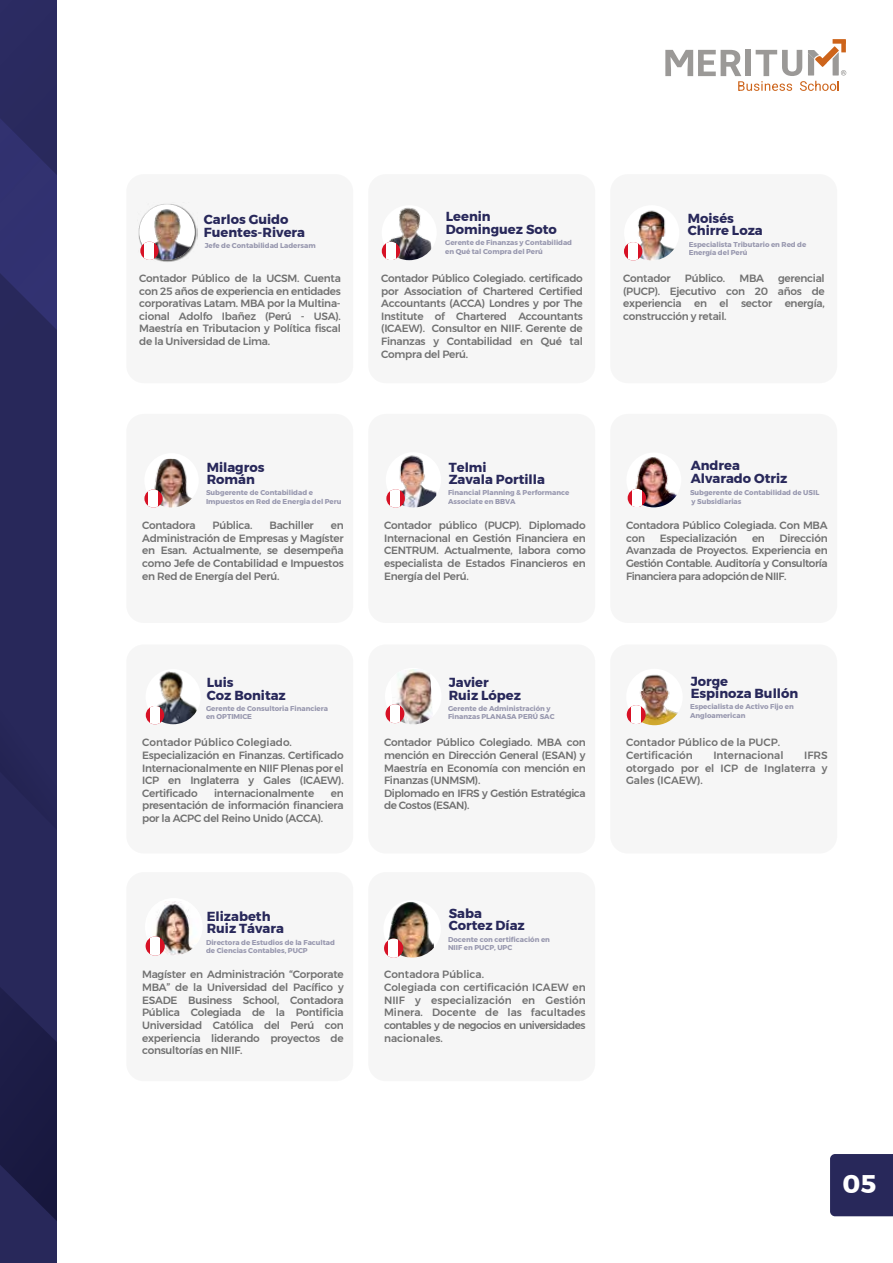
<style>
.page{position:relative;width:893px;height:1263px;background:#fff}
.page>*{position:absolute;margin:0;border:0;box-sizing:border-box;transform-origin:0 0}
.t1{font:700 25.5px "Montserrat";color:#fff}
.t2{font:700 13.05px/12.8px "Montserrat";color:#28285a}
.t3{font:500 10.5px/12.6px "Montserrat";letter-spacing:-.025em;color:#707070;text-align:justify}
.t4{font:500 10.5px/12.6px "Montserrat";color:#707070}
.t5{font:700 7.05px/8.4px "Montserrat";color:rgb(40 40 90/.68)}
</style>
<div class="page">
<svg style="left:665px;top:39px;width:181px;height:52px"></svg>
<div style="left:830px;top:1154px;width:63px;height:62px;background:#28285a"></div>
<svg style="left:0;top:0;width:56px;height:1263px;background:#27275a"></svg>
<div style="left:126px;top:174px;width:227px;height:209px;background:#f6f6f6;border-radius:17px"></div>
<div style="left:368px;top:174px;width:227px;height:209px;background:#f6f6f6;border-radius:17px"></div>
<div style="left:610px;top:174px;width:227px;height:209px;background:#f6f6f6;border-radius:17px"></div>
<div style="left:126px;top:414px;width:227px;height:209px;background:#f6f6f6;border-radius:17px"></div>
<div style="left:368px;top:414px;width:227px;height:209px;background:#f6f6f6;border-radius:17px"></div>
<div style="left:610px;top:414px;width:227px;height:209px;background:#f6f6f6;border-radius:17px"></div>
<div style="left:126px;top:644px;width:227px;height:209px;background:#f6f6f6;border-radius:17px"></div>
<div style="left:368px;top:644px;width:227px;height:209px;background:#f6f6f6;border-radius:17px"></div>
<div style="left:610px;top:644px;width:227px;height:209px;background:#f6f6f6;border-radius:17px"></div>
<div style="left:126px;top:872px;width:227px;height:209px;background:#f6f6f6;border-radius:17px"></div>
<div style="left:368px;top:872px;width:227px;height:209px;background:#f6f6f6;border-radius:17px"></div>
<img style="left:138px;top:204px;width:59px;height:58px">
<svg style="left:139px;top:204px;width:56px;height:56px"></svg>
<img style="left:144px;top:205px;width:47px;height:55px">
<svg style="left:140px;top:242px;width:19px;height:18px"></svg>
<div style="left:145px;top:242px;width:9px;height:18px;background:#fff"></div>
<div style="left:626px;top:452px;width:55px;height:55px;background:#fff;border-radius:50%"></div>
<img style="left:629px;top:457px;width:47px;height:50px">
<svg style="left:628px;top:489px;width:18px;height:18px"></svg>
<div style="left:632px;top:489px;width:9px;height:18px;background:#fff"></div>
<img style="left:624px;top:205px;width:55px;height:55px;border-radius:28px">
<div style="left:624px;top:242px;width:18px;height:18px;background:#d71125;border-radius:9px"></div>
<div style="left:628px;top:242px;width:10px;height:18px;background:#fff"></div>
<img style="left:146px;top:671px;width:51px;height:53px">
<div style="left:146px;top:706px;width:18px;height:18px;background:#d71125;border-radius:9px"></div>
<div style="left:150px;top:706px;width:10px;height:18px;background:#fff"></div>
<div style="left:144px;top:453px;width:55px;height:54px;background:#fff;border-radius:50%"></div>
<img style="left:154px;top:459px;width:38px;height:48px">
<svg style="left:144px;top:489px;width:19px;height:19px"></svg>
<div style="left:149px;top:489px;width:9px;height:19px;background:#fff"></div>
<div style="left:383px;top:900px;width:58px;height:57px;background:#fff;border-radius:50%"></div>
<img style="left:388px;top:902px;width:46px;height:55px">
<svg style="left:384px;top:938px;width:19px;height:20px"></svg>
<div style="left:388px;top:938px;width:10px;height:20px;background:#fff"></div>
<div style="left:145px;top:898px;width:57px;height:57px;background:#fff;border-radius:50%"></div>
<img style="left:155px;top:901px;width:40px;height:54px">
<svg style="left:146px;top:936px;width:19px;height:20px"></svg>
<div style="left:150px;top:936px;width:10px;height:20px;background:#fff"></div>
<img style="left:382px;top:205px;width:55px;height:55px;border-radius:27px">
<div style="left:382px;top:242px;width:18px;height:18px;background:#d71125;border-radius:9px"></div>
<div style="left:386px;top:242px;width:10px;height:18px;background:#fff"></div>
<div style="left:386px;top:452px;width:55px;height:55px;background:#fff;border-radius:50%"></div>
<img style="left:399px;top:455px;width:37px;height:52px">
<svg style="left:386px;top:489px;width:19px;height:19px"></svg>
<div style="left:391px;top:489px;width:9px;height:19px;background:#fff"></div>
<div style="left:626px;top:669px;width:57px;height:56px;background:#fff;border-radius:50%"></div>
<img style="left:640px;top:674px;width:38px;height:51px">
<svg style="left:627px;top:705px;width:19px;height:19px"></svg>
<div style="left:631px;top:705px;width:10px;height:19px;background:#fff"></div>
<div style="left:385px;top:668px;width:56px;height:56px;background:#fff;border-radius:50%"></div>
<img style="left:393px;top:669px;width:39px;height:55px">
<svg style="left:385px;top:704px;width:19px;height:19px"></svg>
<div style="left:390px;top:704px;width:10px;height:19px;background:#fff"></div>
<p class="t2" style="left:204px;top:213px;width:103px">Carlos Guido<br>Fuentes-Rivera</p>
<p class="t5" style="left:205px;top:241px;width:113px">Jefe de Contabilidad Ladersam</p>
<p class="t3" style="left:139px;top:272px;width:203px">Contador Público de la UCSM. Cuenta con 25 años de experiencia en entidades corporativas Latam. MBA por la Multina&shy;cional Adolfo Ibañez (Perú - USA).<br>Maestría en Tributacion y Política fiscal de la Universidad de Lima.</p>
<p class="t2" style="left:446px;top:210px;width:112px">Leenin<br>Dominguez Soto</p>
<p class="t5" style="left:445px;top:238px;width:128px">Gerente de Finanzas y Contabilidad en Qué tal Compra del Perú</p>
<p class="t3" style="left:381px;top:272px;width:203px">Contador Público Colegiado. certificado por Association of Chartered Certified Accountants (ACCA) Londres y por The Institute of Chartered Accountants (ICAEW). Consultor en NIIF. Gerente de Finanzas y Contabilidad en Qué tal Compra del Perú.</p>
<p class="t2" style="left:688px;top:212px;width:76px">Moisés<br>Chirre Loza</p>
<p class="t5" style="left:689px;top:240px;width:119px">Especialista Tributario en Red de<br>Energía del Perú</p>
<p class="t3" style="left:623px;top:272px;width:49px">Contador</p>
<p class="t3" style="left:685px;top:272px;width:42px">Público.</p>
<p class="t3" style="left:739px;top:272px;width:26px">MBA</p>
<p class="t3" style="left:623px;top:272px;width:203px;text-indent:155px">gerencial (PUCP). Ejecutivo con 20 años de experiencia en el sector energía, construcción y retail.</p>
<p class="t2" style="left:207px;top:461px;width:59px">Milagros<br>Román</p>
<p class="t5" style="left:206px;top:489px;width:137px">Subgerente de Contabilidad e<br>Impuestos en Red de Energia del Peru</p>
<p class="t3" style="left:142px;top:519px;width:55px">Contadora</p>
<p class="t3" style="left:213px;top:519px;width:41px">Pública.</p>
<p class="t3" style="left:269px;top:519px;width:46px">Bachiller</p>
<p class="t3" style="left:142px;top:519px;width:203px;text-indent:189px">en Administración de Empresas y Magíster en Esan. Actualmente, se desempeña como Jefe de Contabilidad e Impuestos en Red de Energía del Perú.</p>
<p class="t2" style="left:207px;top:676px;width:81px">Luis<br>Coz Bonitaz</p>
<p class="t5" style="left:206px;top:704px;width:124px">Gerente de Consultoria Financiera en OPTIMICE</p>
<p class="t3" style="left:142px;top:736px;width:203px;text-align:left">Contador Público Colegiado.<br>Especialización en Finanzas. Certificado<br>Internacionalmente en NIIF Plenas por el<br>ICP en Inglaterra y Gales (ICAEW).<br>Certificado</p>
<p class="t3" style="left:214px;top:787px;width:102px">internacionalmente</p>
<p class="t3" style="left:142px;top:787px;width:203px;text-indent:189px">en presentación de información financiera por la ACPC del Reino Unido (ACCA).</p>
<p class="t2" style="left:207px;top:910px;width:79px">Elizabeth<br>Ruiz Távara</p>
<p class="t5" style="left:206px;top:938px;width:130px">Directora de Estudios de la Facultad de Ciencias Contables, PUCP</p>
<p class="t3" style="left:142px;top:968px;width:203px">Magíster en Administración “Corporate MBA” de la Universidad del Pacífico y ESADE Business School, Contadora Pública Colegiada de la Pontificia Universidad Católica del Perú con experiencia liderando proyectos de consultorías en NIIF.</p>
<p class="t2" style="left:449px;top:461px;width:98px">Telmi<br>Zavala Portilla</p>
<p class="t5" style="left:448px;top:489px;width:123px">Financial Planning &amp; Performance<br>Associate en BBVA</p>
<p class="t3" style="left:384px;top:519px;width:203px">Contador público (PUCP). Diplomado Internacional en Gestión Financiera en CENTRUM. Actualmente, labora como especialista de Estados Financieros en Energía del Perú.</p>
<p class="t2" style="left:449px;top:676px;width:74px">Javier<br>Ruiz López</p>
<p class="t5" style="left:448px;top:704px;width:108px">Gerente de Administración y<br>Finanzas PLANASA PERÚ SAC</p>
<p class="t3" style="left:384px;top:736px;width:203px;text-align:left">Contador Público Colegiado. MBA con mención en Dirección General (ESAN) y<br>Maestría en Economía con mención en<br>Finanzas (UNMSM).<br>Diplomado en IFRS y Gestión Estratégica de Costos (ESAN).</p>
<p class="t2" style="left:449px;top:907px;width:78px">Saba<br>Cortez Díaz</p>
<p class="t5" style="left:448px;top:935px;width:103px">Docente con certificación en<br>NIIF en PUCP, UPC</p>
<p class="t4" style="left:384px;top:968px;width:203px">Contadora Pública.<br>Colegiada con certificación ICAEW en<br>NIIF y especialización en Gestión<br>Minera. Docente de las facultades contables y de negocios en universidades nacionales.</p>
<p class="t2" style="left:691px;top:459px;width:98px">Andrea<br>Alvarado Otriz</p>
<p class="t5" style="left:690px;top:489px;width:131px">Subgerente de Contabilidad de USIL y Subsidiarias</p>
<p class="t3" style="left:626px;top:519px;width:203px">Contadora Público Colegiada. Con MBA con</p>
<p class="t3" style="left:626px;top:532px;width:203px;text-indent:154px">Dirección Avanzada de Proyectos. Experiencia en Gestión Contable. Auditoría y Consultoría Financiera para adopción de NIIF.</p>
<p class="t3" style="left:660px;top:532px;width:79px">Especialización</p>
<p class="t3" style="left:752px;top:532px;width:14px">en</p>
<p class="t2" style="left:691px;top:675px;width:109px">Jorge<br>Espinoza Bullón</p>
<p class="t5" style="left:690px;top:703px;width:105px">Especialista de Activo Fijo en<br>Angloamerican</p>
<p class="t4" style="left:626px;top:736px;width:156px">Contador Público de la PUCP.<br>Certificación</p>
<p class="t4" style="left:713px;top:749px;width:72px">Internacional</p>
<p class="t3" style="left:626px;top:749px;width:203px;text-indent:178px">IFRS otorgado por el ICP de Inglaterra y Gales (ICAEW).</p>
<h1 class="t1" style="left:842px;top:1163px;width:35px">05</h1>
</div>
